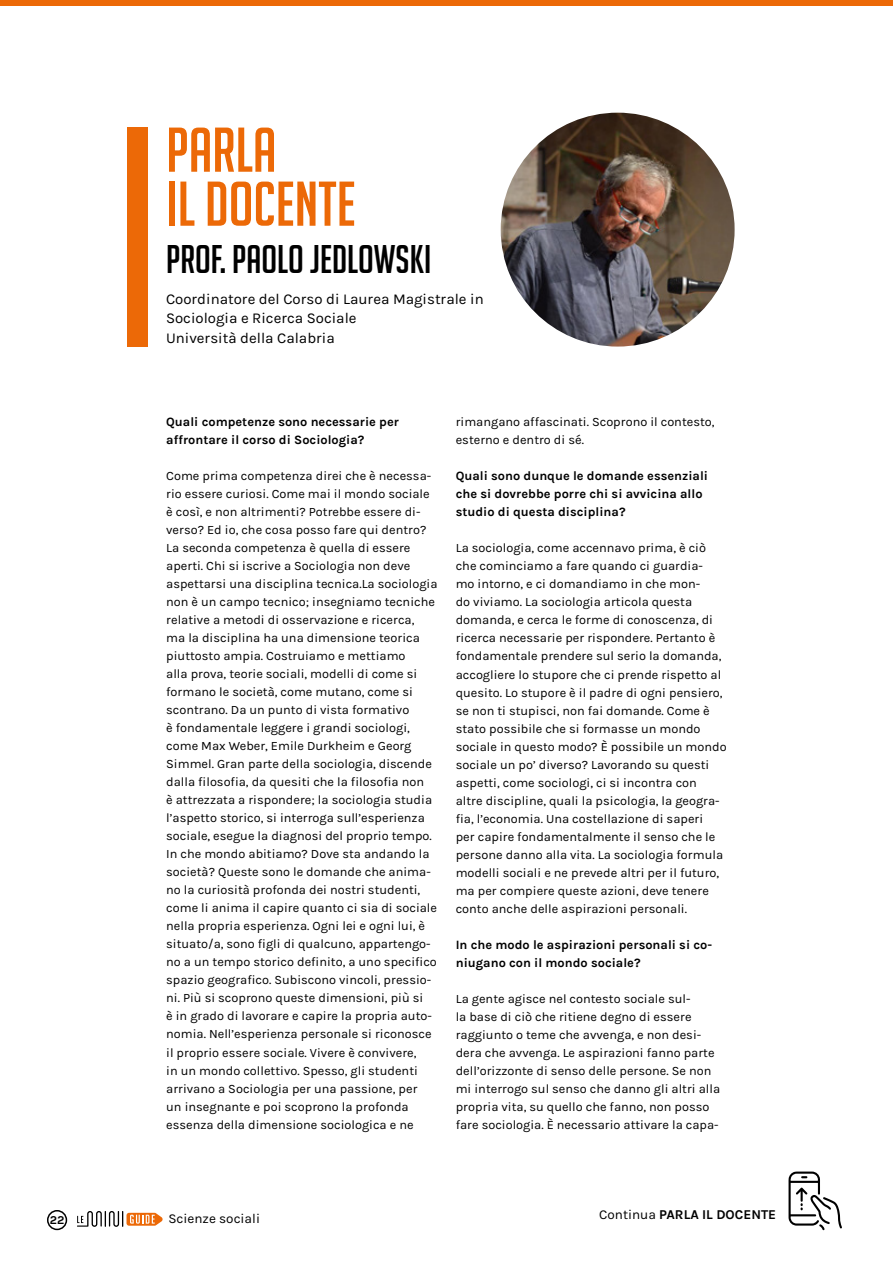
<style>
.page{position:relative;width:893px;height:1263px;background:#fff}
.page>*{position:absolute;margin:0;border:0;box-sizing:border-box;transform-origin:0 0}
.t1{font:61.5px/54px "Big Noodle Titling";color:#ec6907}
.t2{font:39px "Big Noodle Titling";color:#000}
.t3{font:15px/19.5px "Karla";color:#000}
.t4{font:700 13.5px "Karla";color:#000}
.t5{font:13.5px "Karla";color:#000}
.t6{font:12.75px/18px "Karla";color:#000}
.t7{font:700 12.75px/18px "Karla";color:#000}
.t8{font:700 12px "Karla";color:#000}
.s1{font-weight:400}
</style>
<div class="page">
<svg style="left:77px;top:1211px;width:86px;height:16px"></svg>
<div style="left:47px;top:1210px;width:20px;height:20px;border:2px solid #000;border-radius:50%"></div>
<div style="left:0;top:0;width:893px;height:6px;background:#ec6907"></div>
<div style="left:128px;top:128px;width:20px;height:219px;background:#ec6907"></div>
<img style="left:501px;top:113px;width:234px;height:234px;border-radius:117px">
<svg style="left:788px;top:1171px;width:54px;height:59px"></svg>
<h1 class="t1" style="left:166px;top:123px;width:191px">PARLA<br>IL DOCENTE</h1>
<h2 class="t2" style="left:166px;top:239px;width:267px">Prof. PAOLO JEDLOWSKI</h2>
<p class="t3" style="left:166px;top:289px;width:319px">Coordinatore del Corso di Laurea Magistrale in<br>Sociologia e Ricerca Sociale<br>Università della Calabria</p>
<p class="t7" style="left:166px;top:413px;width:234px">Quali competenze sono necessarie per affrontare il corso di Sociologia?</p>
<p class="t6" style="left:166px;top:467px;width:273px">Come prima competenza direi che è necessa&shy;rio essere curiosi. Come mai il mondo sociale è così, e non altrimenti? Potrebbe essere di&shy;verso? Ed io, che cosa posso fare qui dentro?<br>La seconda competenza è quella di essere aperti. Chi si iscrive a Sociologia non deve aspettarsi una disciplina tecnica.La sociologia non è un campo tecnico; insegniamo tecniche relative a metodi di osservazione e ricerca,<br>ma la disciplina ha una dimensione teorica piuttosto ampia. Costruiamo e mettiamo<br>alla prova, teorie sociali, modelli di come si formano le società, come mutano, come si scontrano. Da un punto di vista formativo<br>è fondamentale leggere i grandi sociologi, come Max Weber, Emile Durkheim e Georg Simmel. Gran parte della sociologia, discende dalla filosofia, da quesiti che la filosofia non<br>è attrezzata a rispondere; la sociologia studia l’aspetto storico, si interroga sull’esperienza sociale, esegue la diagnosi del proprio tempo.<br>In che mondo abitiamo? Dove sta andando la società? Queste sono le domande che anima&shy;no la curiosità profonda dei nostri studenti, come li anima il capire quanto ci sia di sociale nella propria esperienza. Ogni lei e ogni lui, è situato/a, sono figli di qualcuno, appartengo&shy;no a un tempo storico definito, a uno specifico spazio geografico. Subiscono vincoli, pressio&shy;ni. Più si scoprono queste dimensioni, più si<br>è in grado di lavorare e capire la propria auto&shy;nomia. Nell’esperienza personale si riconosce il proprio essere sociale. Vivere è convivere,<br>in un mondo collettivo. Spesso, gli studenti arrivano a Sociologia per una passione, per<br>un insegnante e poi scoprono la profonda essenza della dimensione sociologica e ne</p>
<p class="t6" style="left:456px;top:413px;width:260px">rimangano affascinati. Scoprono il contesto, esterno e dentro di sé.</p>
<p class="t7" style="left:456px;top:467px;width:254px">Quali sono dunque le domande essenziali che si dovrebbe porre chi si avvicina allo studio di questa disciplina?</p>
<p class="t6" style="left:456px;top:539px;width:272px">La sociologia, come accennavo prima, è ciò che cominciamo a fare quando ci guardia-<br>mo intorno, e ci domandiamo in che mon-<br>do viviamo. La sociologia articola questa domanda, e cerca le forme di conoscenza, di ricerca necessarie per rispondere. Pertanto è fondamentale prendere sul serio la domanda, accogliere lo stupore che ci prende rispetto al quesito. Lo stupore è il padre di ogni pensiero, se non ti stupisci, non fai domande. Come è stato possibile che si formasse un mondo sociale in questo modo? È possibile un mondo sociale un po’ diverso? Lavorando su questi aspetti, come sociologi, ci si incontra con altre discipline, quali la psicologia, la geogra&shy;fia, l’economia. Una costellazione di saperi<br>per capire fondamentalmente il senso che le persone danno alla vita. La sociologia formula modelli sociali e ne prevede altri per il futuro, ma per compiere queste azioni, deve tenere conto anche delle aspirazioni personali.</p>
<p class="t7" style="left:456px;top:935px;width:258px">In che modo le aspirazioni personali si co&shy;niugano con il mondo sociale?</p>
<p class="t6" style="left:456px;top:989px;width:266px">La gente agisce nel contesto sociale sul-<br>la base di ciò che ritiene degno di essere raggiunto o teme che avvenga, e non desi&shy;dera che avvenga. Le aspirazioni fanno parte dell’orizzonte di senso delle persone. Se non mi interrogo sul senso che danno gli altri alla propria vita, su quello che fanno, non posso fare sociologia. È necessario attivare la capa-</p>
<p class="t8" style="left:50px;top:1213px;width:16px">22</p>
<p class="t5" style="left:168px;top:1211px;width:93px">Scienze sociali</p>
<p class="t4" style="left:599px;top:1206px;width:178px"><span class="s1">Continua</span> PARLA IL DOCENTE</p>
</div>
